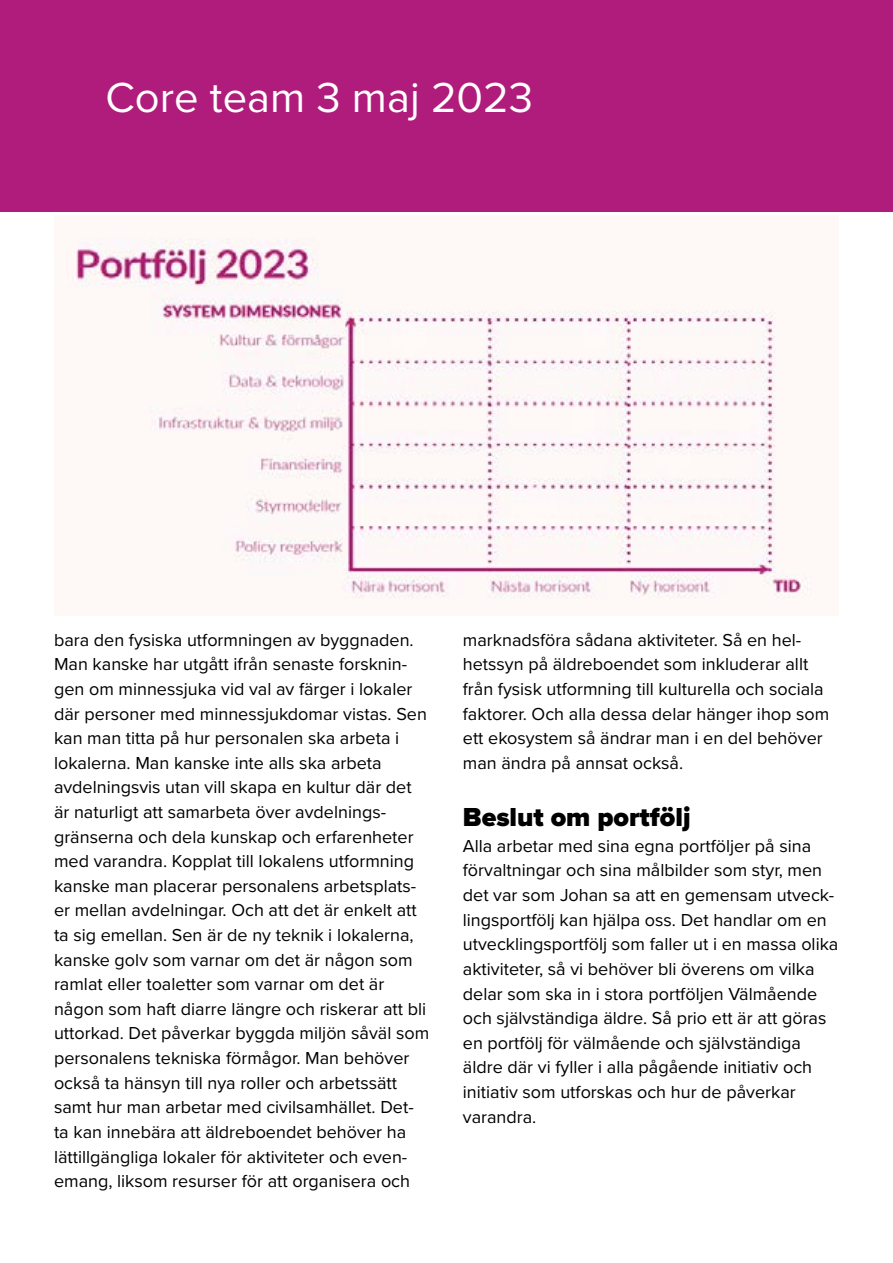
<style>
.page{position:relative;width:893px;height:1263px;background:#fff}
.page>*{position:absolute;margin:0;border:0;box-sizing:border-box;transform-origin:0 0}
.t1{font:43.5px "Proxima Nova";color:#fff}
.t2{font:900 27px "Proxima Nova";color:#000}
.t3{font:18px/24.6px "Proxima Nova";color:#000}
</style>
<div class="page">
<div style="left:0;top:0;width:893px;height:211px;background:#af1c7b"></div>
<img style="left:66px;top:238px;width:745px;height:361px">
<h1 class="t1" style="left:106px;top:65px;width:429px">Core team 3 maj 2023</h1>
<p class="t3" style="left:54px;top:627px;width:377px">bara den fysiska utformningen av byggnaden.<br>Man kanske har utgått ifrån senaste forsknin&shy;gen om minnessjuka vid val av färger i lokaler där personer med minnessjukdomar vistas. Sen kan man titta på hur personalen ska arbeta i lokalerna. Man kanske inte alls ska arbeta avdelningsvis utan vill skapa en kultur där det är naturligt att samarbeta över avdelnings&shy;gränserna och dela kunskap och erfarenheter med varandra. Kopplat till lokalens utformning kanske man placerar personalens arbetsplats&shy;er mellan avdelningar. Och att det är enkelt att ta sig emellan. Sen är de ny teknik i lokalerna, kanske golv som varnar om det är någon som ramlat eller toaletter som varnar om det är någon som haft diarre längre och riskerar att bli uttorkad. Det påverkar byggda miljön såväl som personalens tekniska förmågor. Man behöver också ta hänsyn till nya roller och arbetssätt samt hur man arbetar med civilsamhället. Det&shy;ta kan innebära att äldreboendet behöver ha lättillgängliga lokaler för aktiviteter och even&shy;emang, liksom resurser för att organisera och</p>
<p class="t3" style="left:463px;top:627px;width:368px">marknadsföra sådana aktiviteter. Så en hel&shy;hetssyn på äldreboendet som inkluderar allt från fysisk utformning till kulturella och sociala faktorer. Och alla dessa delar hänger ihop som ett ekosystem så ändrar man i en del behöver man ändra på annsat också.</p>
<h2 class="t2" style="left:463px;top:797px;width:229px">Beslut om portfölj</h2>
<p class="t3" style="left:463px;top:833px;width:377px">Alla arbetar med sina egna portföljer på sina förvaltningar och sina målbilder som styr, men det var som Johan sa att en gemensam utveck&shy;lingsportfölj kan hjälpa oss. Det handlar om en utvecklingsportfölj som faller ut i en massa olika aktiviteter, så vi behöver bli överens om vilka delar som ska in i stora portföljen Välmående och självständiga äldre. Så prio ett är att göras en portfölj för välmående och självständiga äldre där vi fyller i alla pågående initiativ och initiativ som utforskas och hur de påverkar varandra.</p>
</div>
